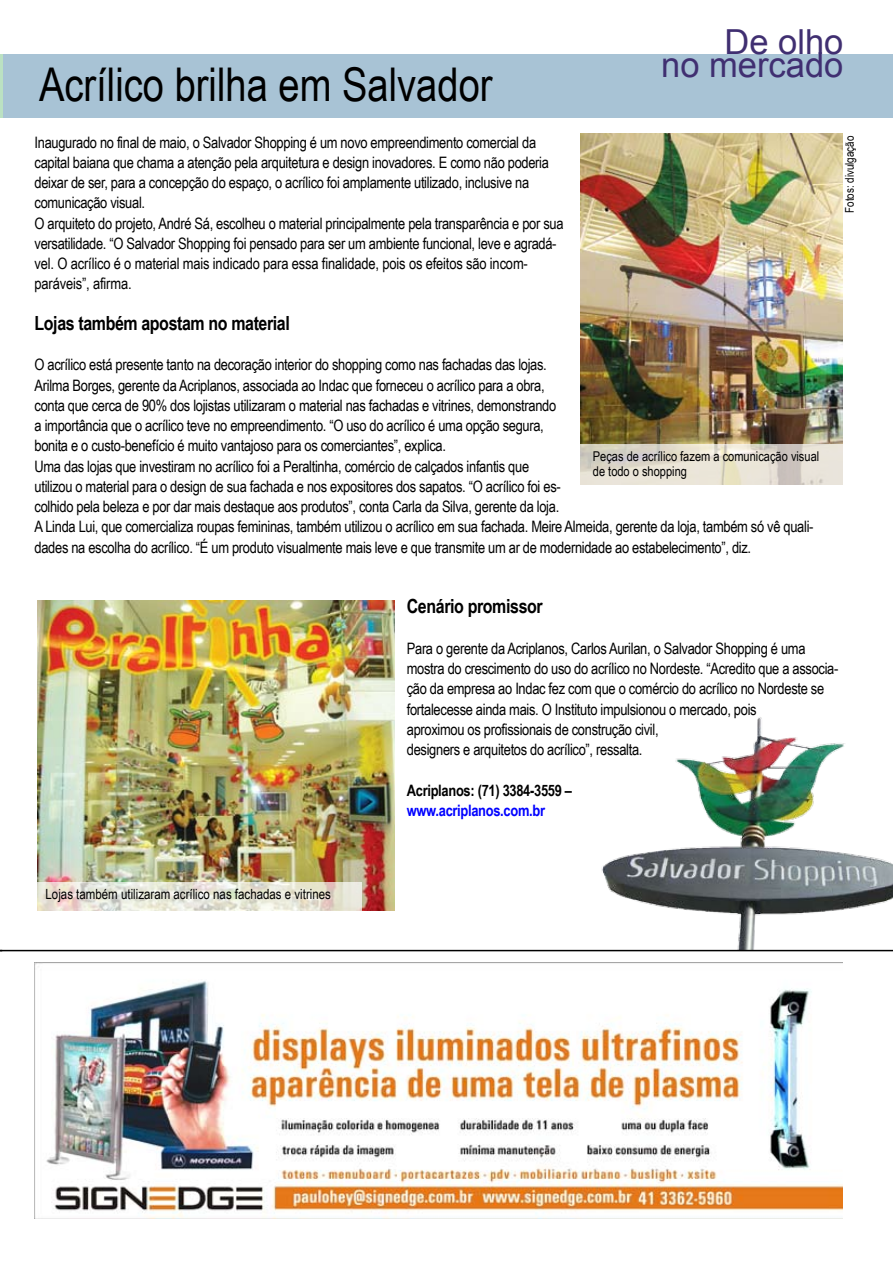
<style>
.page{position:relative;width:893px;height:1261px;background:#fff}
.page>*{position:absolute;margin:0;border:0;box-sizing:border-box;transform-origin:0 0}
.t1{font:46.5px "Arial Narrow";color:#000}
.t2{font:34.5px "Arial";color:#402f71}
.t3{font:700 19.5px "Arial Narrow";letter-spacing:-.02em;color:#000}
.t4{font:15.75px/20.2px "Arial Narrow";letter-spacing:-.02em;color:#000}
.t5{font:700 15.75px "Arial Narrow";letter-spacing:-.02em;color:#000}
.t6{font:700 15.75px "Arial Narrow";letter-spacing:-.02em;color:#00f}
.t7{font:14.1px "Arial Narrow";color:#000}
.t8{font:13.5px/15px "Arial Narrow";color:#000}
.t9{font:12px "Arial Narrow";color:#000}
</style>
<div class="page">
<img style="left:591px;top:717px;width:302px;height:233px">
<div style="left:3px;top:54px;width:890px;height:63px;background:#a8c3d5"></div>
<hr style="left:0;top:950px;width:893px;height:1px;background:#000">
<img style="left:35px;top:962px;width:808px;height:256px">
<img style="left:38px;top:600px;width:356px;height:311px">
<svg style="left:37px;top:882px;width:325px;height:29px"></svg>
<img style="left:580px;top:134px;width:262px;height:310px">
<svg style="left:580px;top:444px;width:263px;height:41px;fill:#e9e4d6"></svg>
<hr style="left:0;top:54px;width:3px;height:63px;background:#90ce9c">
<h2 class="t2" style="left:725px;top:23px;width:120px">De olho</h2>
<h2 class="t2" style="left:661px;top:45px;width:184px">no mercado</h2>
<h1 class="t1" style="left:39px;top:58px;width:455px">Acrílico brilha em Salvador</h1>
<p class="t4" style="left:35px;top:132px;width:531px">Inaugurado no final de maio, o Salvador Shopping é um novo empreendimento comercial da capital baiana que chama a atenção pela arquitetura e design inovadores. E como não poderia deixar de ser, para a concepção do espaço, o acrílico foi amplamente utilizado, inclusive na comunicação visual.<br>O arquiteto do projeto, André Sá, escolheu o material principalmente pela transparência e por sua versatilidade. “O Salvador Shopping foi pensado para ser um ambiente funcional, leve e agradá&shy;vel. O acrílico é o material mais indicado para essa finalidade, pois os efeitos são incom&shy;paráveis”, afirma.</p>
<p class="t3" style="left:35px;top:312px;width:257px">Lojas também apostam no material</p>
<p class="t4" style="left:35px;top:355px;width:780px">O acrílico está presente tanto na decoração interior do shopping como nas fachadas das lojas.<br>Arilma Borges, gerente da Acriplanos, associada ao Indac que forneceu o acrílico para a obra,<br>conta que cerca de 90% dos lojistas utilizaram o material nas fachadas e vitrines, demonstrando<br>a importância que o acrílico teve no empreendimento. “O uso do acrílico é uma opção segura,<br>bonita e o custo-benefício é muito vantajoso para os comerciantes”, explica.<br>Uma das lojas que investiram no acrílico foi a Peraltinha, comércio de calçados infantis que<br>utilizou o material para o design de sua fachada e nos expositores dos sapatos. “O acrílico foi es-<br>colhido pela beleza e por dar mais destaque aos produtos”, conta Carla da Silva, gerente da loja.<br>A Linda Lui, que comercializa roupas femininas, também utilizou o acrílico em sua fachada. Meire Almeida, gerente da loja, também só vê quali&shy;dades na escolha do acrílico. “É um produto visualmente mais leve e que transmite um ar de modernidade ao estabelecimento”, diz.</p>
<p class="t9" style="left:843px;top:213px;width:79px;rotate:-90deg">Fotos: divulgação</p>
<p class="t8" style="left:593px;top:449px;width:228px">Peças de acrílico fazem a comunicação visual de todo o shopping</p>
<p class="t7" style="left:46px;top:886px;width:287px">Lojas também utilizaram acrílico nas fachadas e vitrines</p>
<p class="t3" style="left:407px;top:595px;width:137px">Cenário promissor</p>
<p class="t4" style="left:407px;top:638px;width:433px">Para o gerente da Acriplanos, Carlos Aurilan, o Salvador Shopping é uma mostra do crescimento do uso do acrílico no Nordeste. “Acredito que a associa&shy;ção da empresa ao Indac fez com que o comércio do acrílico no Nordeste se fortalecesse ainda mais. O Instituto impulsionou o mercado, pois<br>aproximou os profissionais de construção civil,<br>designers e arquitetos do acrílico”, ressalta.</p>
<p class="t5" style="left:407px;top:781px;width:167px">Acriplanos: (71) 3384-3559 –</p>
<p class="t6" style="left:407px;top:801px;width:140px">www.acriplanos.com.br</p>
</div>
